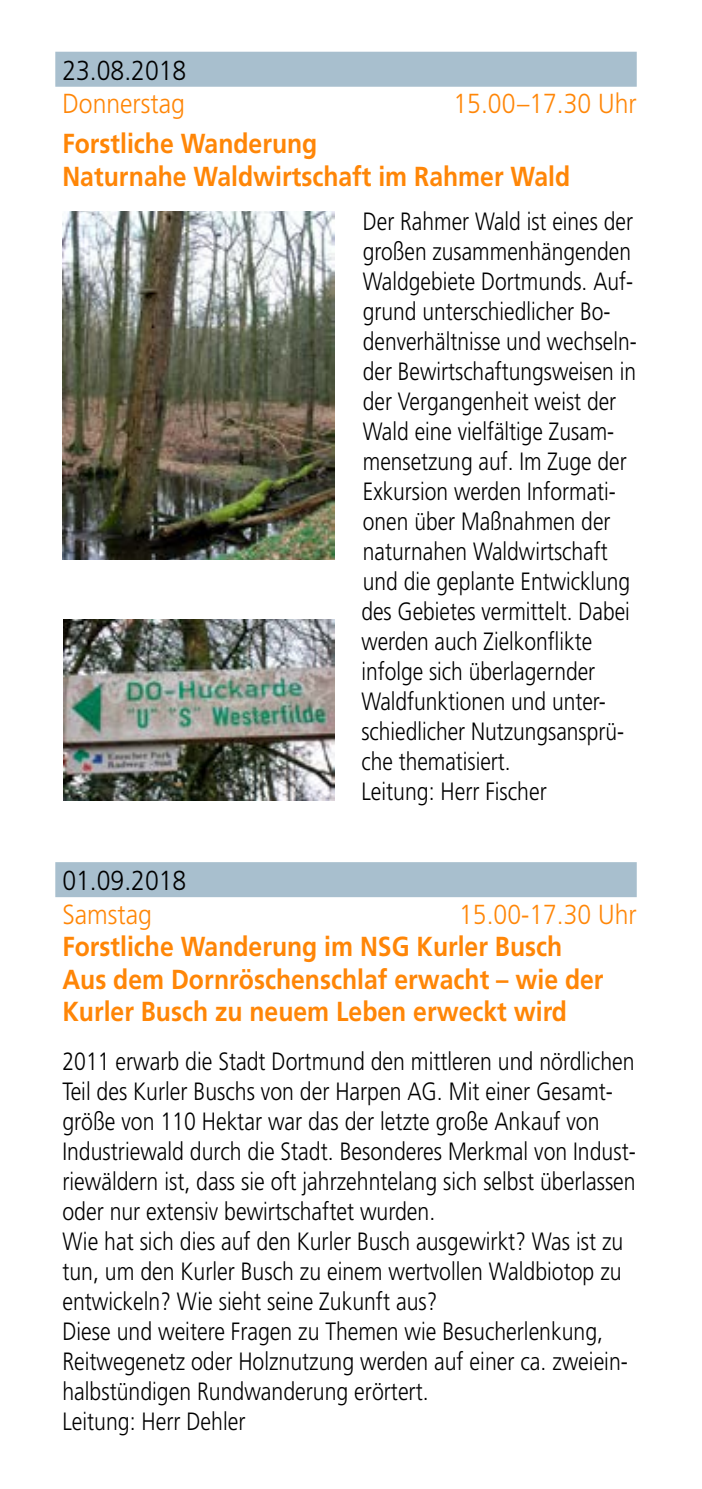
<style>
.page{position:relative;width:702px;height:1489px;background:#fff}
.page>*{position:absolute;margin:0;border:0;box-sizing:border-box;transform-origin:0 0}
.t1{font:700 27.5px/32.5px "Frutiger LT";color:#ff8607;scale:.9 1}
.t2{font:300 27.5px "Frutiger LT";color:#ff8607;scale:.9 1}
.t3{font:300 27.5px "Frutiger LT";color:#000;scale:.9 1}
.t4{font:300 25px/30px "Frutiger LT";color:#000;scale:.85 1}
.t5{font:300 25px/30px "Frutiger LT";color:#000;scale:.84 1}
</style>
<div class="page">
<div style="left:55px;top:52px;width:581px;height:35px;background:#a8bfce"></div>
<div style="left:55px;top:862px;width:581px;height:35px;background:#a8bfce"></div>
<img style="left:62px;top:211px;width:272px;height:349px">
<img style="left:63px;top:620px;width:271px;height:180px">
<p class="t3" style="left:62px;top:54px;width:139px">23.08.2018</p>
<p class="t2" style="left:62px;top:88px;width:138px">Donnerstag</p>
<p class="t2" style="left:453px;top:88px;width:205px">15.00–17.30 Uhr</p>
<p class="t1" style="left:62px;top:127px;width:565px">Forstliche Wanderung<br>Naturnahe Waldwirtschaft im Rahmer Wald</p>
<p class="t5" style="left:361px;top:206px;width:329px">Der Rahmer Wald ist eines der großen zusammenhängenden<br>Waldgebiete Dortmunds. Auf&shy;grund unterschiedlicher Bo&shy;denverhältnisse und wechseln&shy;der Bewirtschaftungsweisen in der Vergangenheit weist der<br>Wald eine vielfältige Zusam&shy;mensetzung auf. Im Zuge der<br>Exkursion werden Informati&shy;onen über Maßnahmen der naturnahen Waldwirtschaft und die geplante Entwicklung des Gebietes vermittelt. Dabei werden auch Zielkonflikte infolge sich überlagernder<br>Waldfunktionen und unter&shy;schiedlicher Nutzungsansprü&shy;che thematisiert.<br>Leitung: Herr Fischer</p>
<p class="t3" style="left:62px;top:864px;width:139px">01.09.2018</p>
<p class="t2" style="left:62px;top:898px;width:101px">Samstag</p>
<p class="t2" style="left:459px;top:898px;width:199px">15.00-17.30 Uhr</p>
<p class="t1" style="left:62px;top:930px;width:602px">Forstliche Wanderung im NSG Kurler Busch<br>Aus dem Dornröschenschlaf erwacht – wie der<br>Kurler Busch zu neuem Leben erweckt wird</p>
<p class="t4" style="left:62px;top:1046px;width:676px">2011 erwarb die Stadt Dortmund den mittleren und nördlichen Teil des Kurler Buschs von der Harpen AG. Mit einer Gesamt&shy;größe von 110 Hektar war das der letzte große Ankauf von Industriewald durch die Stadt. Besonderes Merkmal von Indust&shy;riewäldern ist, dass sie oft jahrzehntelang sich selbst überlassen oder nur extensiv bewirtschaftet wurden.<br>Wie hat sich dies auf den Kurler Busch ausgewirkt? Was ist zu tun, um den Kurler Busch zu einem wertvollen Waldbiotop zu entwickeln? Wie sieht seine Zukunft aus?<br>Diese und weitere Fragen zu Themen wie Besucherlenkung, Reitwegenetz oder Holznutzung werden auf einer ca. zweiein&shy;halbstündigen Rundwanderung erörtert.<br>Leitung: Herr Dehler</p>
</div>
